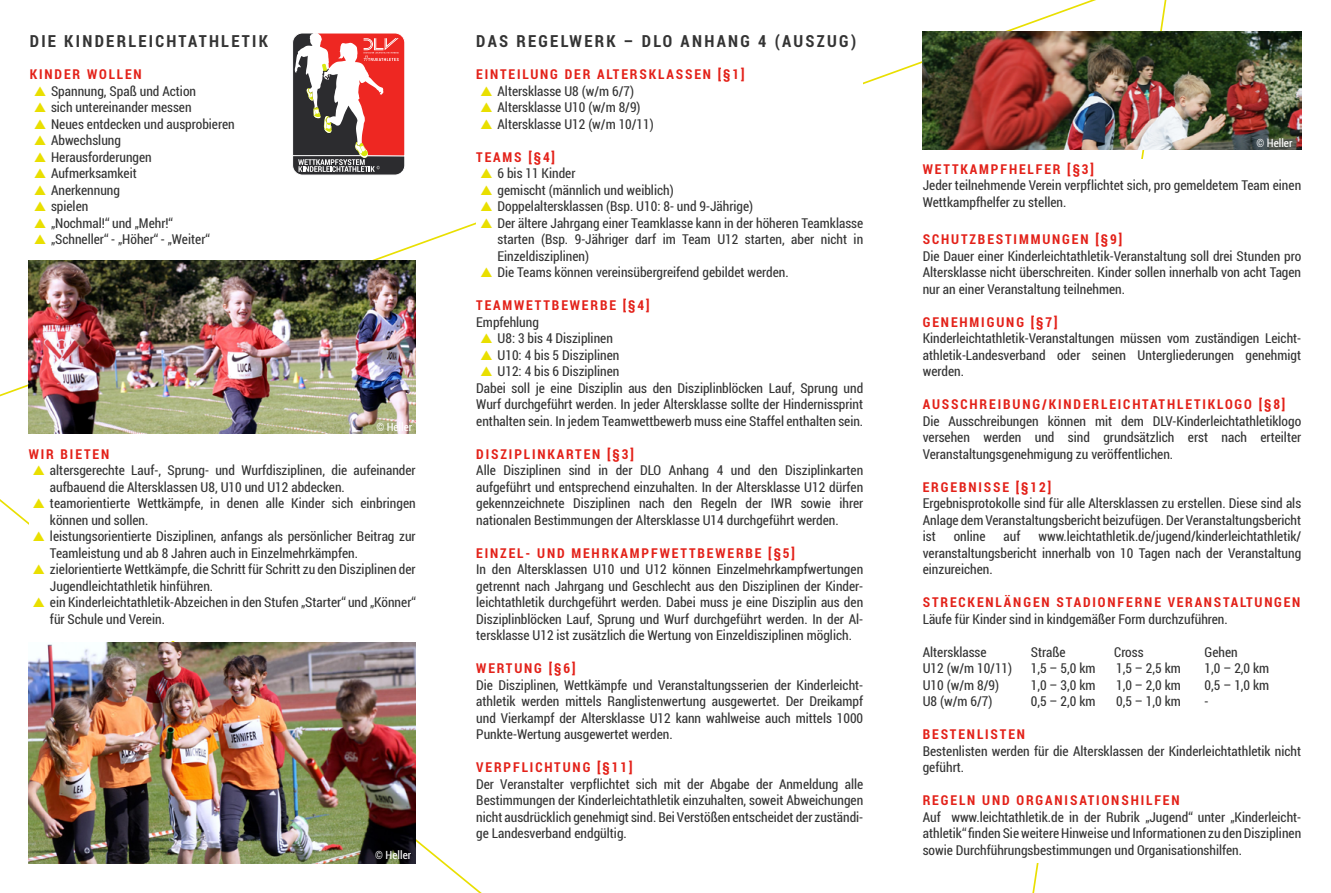
<style>
.page{position:relative;width:1331px;height:893px;background:#fff}
.page>*{position:absolute;margin:0;border:0;box-sizing:border-box;transform-origin:0 0}
.t1{font:700 16.5px "Roboto Condensed";letter-spacing:.14em;color:#343434}
.t2{font:13.5px/16.5px "Roboto Condensed";color:#343434;text-align:justify}
.t3{font:700 13.5px "Roboto Condensed";letter-spacing:.14em;color:#e32119}
.t4{font:11.25px "Roboto Condensed";color:#fff}
.s1{color:#e9df00}
</style>
<div class="page">
<svg style="left:292px;top:33px;width:113px;height:142px"></svg>
<img style="left:29px;top:260px;width:387px;height:174px">
<img style="left:923px;top:32px;width:378px;height:118px">
<img style="left:29px;top:642px;width:387px;height:221px">
<p class="t1" style="left:30px;top:30px;width:240px">DIE KINDERLEICHTATHLETIK</p>
<p class="t3" style="left:30px;top:65px;width:114px">KINDER WOLLEN</p>
<p class="t2" style="left:34px;top:82px;width:164px"><span class="s1">▲</span> Spannung, Spaß und Action</p>
<p class="t2" style="left:34px;top:99px;width:159px"><span class="s1">▲</span> sich untereinander messen</p>
<p class="t2" style="left:34px;top:115px;width:202px"><span class="s1">▲</span> Neues entdecken und ausprobieren</p>
<p class="t2" style="left:34px;top:132px;width:88px"><span class="s1">▲</span> Abwechslung</p>
<p class="t2" style="left:34px;top:148px;width:119px"><span class="s1">▲</span> Herausforderungen</p>
<p class="t2" style="left:34px;top:165px;width:104px"><span class="s1">▲</span> Aufmerksamkeit</p>
<p class="t2" style="left:34px;top:181px;width:88px"><span class="s1">▲</span> Anerkennung</p>
<p class="t2" style="left:34px;top:198px;width:56px"><span class="s1">▲</span> spielen</p>
<p class="t2" style="left:34px;top:214px;width:140px"><span class="s1">▲</span> „Nochmal!“ und „Mehr!“</p>
<p class="t2" style="left:34px;top:231px;width:177px"><span class="s1">▲</span> „Schneller“ - „Höher“ - „Weiter“</p>
<p class="t4" style="left:376px;top:419px;width:37px">© Heller</p>
<p class="t3" style="left:29px;top:444px;width:82px">WIR BIETEN</p>
<p class="t2" style="left:50px;top:462px;width:367px;text-indent:-17px"><span class="s1">▲</span> altersgerechte Lauf-, Sprung- und Wurfdisziplinen, die aufeinander aufbauend die Altersklassen U8, U10 und U12 abdecken.</p>
<p class="t2" style="left:50px;top:495px;width:367px;text-indent:-17px"><span class="s1">▲</span> teamorientierte Wettkämpfe, in denen alle Kinder sich einbringen können und sollen.</p>
<p class="t2" style="left:50px;top:528px;width:367px;text-indent:-17px"><span class="s1">▲</span> leistungsorientierte Disziplinen, anfangs als persönlicher Beitrag zur<br>Teamleistung und ab 8 Jahren auch in Einzelmehrkämpfen.</p>
<p class="t2" style="left:50px;top:561px;width:367px;text-indent:-17px"><span class="s1">▲</span> zielorientierte Wettkämpfe, die Schritt für Schritt zu den Disziplinen der<br>Jugendleichtathletik hinführen.</p>
<p class="t2" style="left:50px;top:594px;width:367px;text-indent:-17px"><span class="s1">▲</span> ein Kinderleichtathletik-Abzeichen in den Stufen „Starter“ und „Könner“ für Schule und Verein.</p>
<p class="t4" style="left:375px;top:847px;width:37px">© Heller</p>
<p class="t1" style="left:476px;top:30px;width:381px">DAS REGELWERK – DLO ANHANG 4 (AUSZUG)</p>
<p class="t3" style="left:476px;top:65px;width:270px">EINTEILUNG DER ALTERSKLASSEN [§1]</p>
<p class="t2" style="left:480px;top:82px;width:155px"><span class="s1">▲</span> Altersklasse U8 (w/m 6/7)</p>
<p class="t2" style="left:480px;top:99px;width:162px"><span class="s1">▲</span> Altersklasse U10 (w/m 8/9)</p>
<p class="t2" style="left:480px;top:115px;width:175px"><span class="s1">▲</span> Altersklasse U12 (w/m 10/11)</p>
<p class="t3" style="left:476px;top:147px;width:80px">TEAMS [§4]</p>
<p class="t2" style="left:480px;top:165px;width:96px"><span class="s1">▲</span> 6 bis 11 Kinder</p>
<p class="t2" style="left:480px;top:181px;width:195px"><span class="s1">▲</span> gemischt (männlich und weiblich)</p>
<p class="t2" style="left:480px;top:198px;width:274px"><span class="s1">▲</span> Doppelaltersklassen (Bsp. U10: 8- und 9-Jährige)</p>
<p class="t2" style="left:497px;top:214px;width:367px;text-indent:-17px"><span class="s1">▲</span> Der ältere Jahrgang einer Teamklasse kann in der höheren Teamklasse starten (Bsp. 9-Jähriger darf im Team U12 starten, aber nicht in Einzeldisziplinen)</p>
<p class="t2" style="left:480px;top:264px;width:310px"><span class="s1">▲</span> Die Teams können vereinsübergreifend gebildet werden.</p>
<p class="t3" style="left:476px;top:296px;width:175px">TEAMWETTBEWERBE [§4]</p>
<p class="t2" style="left:476px;top:313px;width:64px">Empfehlung</p>
<p class="t2" style="left:480px;top:330px;width:134px"><span class="s1">▲</span> U8: 3 bis 4 Disziplinen</p>
<p class="t2" style="left:480px;top:346px;width:141px"><span class="s1">▲</span> U10: 4 bis 5 Disziplinen</p>
<p class="t2" style="left:476px;top:363px;width:388px;text-align:left;text-indent:4px"><span class="s1">▲</span> U12: 4 bis 6 Disziplinen<br>Dabei soll je eine Disziplin aus den Disziplinblöcken Lauf, Sprung und Wurf durchgeführt werden. In jeder Altersklasse sollte der Hindernissprint enthalten sein. In jedem Teamwettbewerb muss eine Staffel enthalten sein.</p>
<p class="t3" style="left:476px;top:444px;width:159px">DISZIPLINKARTEN [§3]</p>
<p class="t2" style="left:476px;top:462px;width:388px">Alle Disziplinen sind in der DLO Anhang 4 und den Disziplinkarten aufgeführt und entsprechend einzuhalten. In der Altersklasse U12 dürfen gekennzeichnete Disziplinen nach den Regeln der IWR sowie ihrer nationalen Bestimmungen der Altersklasse U14 durchgeführt werden.</p>
<p class="t3" style="left:476px;top:543px;width:320px">EINZEL- UND MEHRKAMPFWETTBEWERBE [§5]</p>
<p class="t2" style="left:476px;top:561px;width:388px">In den Altersklassen U10 und U12 können Einzelmehrkampfwertungen getrennt nach Jahrgang und Geschlecht aus den Disziplinen der Kinder&shy;leichtathletik durchgeführt werden. Dabei muss je eine Disziplin aus den Disziplinblöcken Lauf, Sprung und Wurf durchgeführt werden. In der Al&shy;tersklasse U12 ist zusätzlich die Wertung von Einzeldisziplinen möglich.</p>
<p class="t3" style="left:476px;top:659px;width:101px">WERTUNG [§6]</p>
<p class="t2" style="left:476px;top:676px;width:388px">Die Disziplinen, Wettkämpfe und Veranstaltungsserien der Kinderleicht&shy;athletik werden mittels Ranglistenwertung ausgewertet. Der Dreikampf und Vierkampf der Altersklasse U12 kann wahlweise auch mittels 1000<br>Punkte-Wertung ausgewertet werden.</p>
<p class="t3" style="left:476px;top:758px;width:158px">VERPFLICHTUNG [§11]</p>
<p class="t2" style="left:476px;top:775px;width:388px">Der Veranstalter verpflichtet sich mit der Abgabe der Anmeldung alle Bestimmungen der Kinderleichtathletik einzuhalten, soweit Abweichungen nicht ausdrücklich genehmigt sind. Bei Verstößen entscheidet der zuständi&shy;ge Landesverband endgültig.</p>
<p class="t4" style="left:1256px;top:135px;width:37px">© Heller</p>
<p class="t3" style="left:923px;top:159px;width:173px">WETTKAMPFHELFER [§3]</p>
<p class="t2" style="left:923px;top:177px;width:380px">Jeder teilnehmende Verein verpflichtet sich, pro gemeldetem Team einen<br>Wettkampfhelfer zu stellen.</p>
<p class="t3" style="left:923px;top:230px;width:201px">SCHUTZBESTIMMUNGEN [§9]</p>
<p class="t2" style="left:923px;top:247px;width:380px">Die Dauer einer Kinderleichtathletik-Veranstaltung soll drei Stunden pro Altersklasse nicht überschreiten. Kinder sollen innerhalb von acht Tagen nur an einer Veranstaltung teilnehmen.</p>
<p class="t3" style="left:923px;top:312px;width:136px">GENEHMIGUNG [§7]</p>
<p class="t2" style="left:923px;top:330px;width:380px">Kinderleichtathletik-Veranstaltungen müssen vom zuständigen Leicht&shy;athletik-Landesverband oder seinen Untergliederungen genehmigt werden.</p>
<p class="t3" style="left:923px;top:395px;width:364px">AUSSCHREIBUNG/KINDERLEICHTATHLETIKLOGO [§8]</p>
<p class="t2" style="left:923px;top:412px;width:380px">Die Ausschreibungen können mit dem DLV-Kinderleichtathletiklogo versehen werden und sind grundsätzlich erst nach erteilter Veranstaltungsgenehmigung zu veröffentlichen.</p>
<p class="t3" style="left:923px;top:477px;width:130px">ERGEBNISSE [§12]</p>
<p class="t2" style="left:923px;top:495px;width:380px">Ergebnisprotokolle sind für alle Altersklassen zu erstellen. Diese sind als Anlage dem Veranstaltungsbericht beizufügen. Der Veranstaltungsbericht ist</p>
<p class="t2" style="left:954px;top:528px;width:33px">online</p>
<p class="t2" style="left:1003px;top:528px;width:18px">auf</p>
<p class="t2" style="left:923px;top:528px;width:380px;text-indent:116px">www.leichtathletik.de/jugend/kinderleichtathletik/ veranstaltungsbericht innerhalb von 10 Tagen nach der Veranstaltung einzureichen.</p>
<p class="t3" style="left:923px;top:593px;width:379px">STRECKENLÄNGEN STADIONFERNE VERANSTALTUNGEN</p>
<p class="t2" style="left:923px;top:610px;width:307px">Läufe für Kinder sind in kindgemäßer Form durchzuführen.</p>
<p class="t2" style="left:923px;top:643px;width:65px">Altersklasse</p>
<p class="t2" style="left:1031px;top:643px;width:36px">Straße</p>
<p class="t2" style="left:1114px;top:643px;width:31px">Cross</p>
<p class="t2" style="left:1204px;top:643px;width:35px">Gehen</p>
<p class="t2" style="left:923px;top:660px;width:91px">U12 (w/m 10/11)</p>
<p class="t2" style="left:1031px;top:660px;width:66px">1,5 – 5,0 km</p>
<p class="t2" style="left:1116px;top:660px;width:66px">1,5 – 2,5 km</p>
<p class="t2" style="left:1204px;top:660px;width:66px">1,0 – 2,0 km</p>
<p class="t2" style="left:923px;top:676px;width:78px">U10 (w/m 8/9)</p>
<p class="t2" style="left:1031px;top:676px;width:66px">1,0 – 3,0 km</p>
<p class="t2" style="left:1116px;top:676px;width:66px">1,0 – 2,0 km</p>
<p class="t2" style="left:1204px;top:676px;width:66px">0,5 – 1,0 km</p>
<p class="t2" style="left:923px;top:693px;width:71px">U8 (w/m 6/7)</p>
<p class="t2" style="left:1031px;top:693px;width:66px">0,5 – 2,0 km</p>
<p class="t2" style="left:1116px;top:693px;width:66px">0,5 – 1,0 km</p>
<p class="t2" style="left:1204px;top:693px;width:5px">-</p>
<p class="t3" style="left:923px;top:725px;width:104px">BESTENLISTEN</p>
<p class="t2" style="left:923px;top:742px;width:380px">Bestenlisten werden für die Altersklassen der Kinderleichtathletik nicht geführt.</p>
<p class="t3" style="left:923px;top:791px;width:258px">REGELN UND ORGANISATIONSHILFEN</p>
<p class="t2" style="left:923px;top:808px;width:380px">Auf www.leichtathletik.de in der Rubrik „Jugend“ unter „Kinderleicht&shy;athletik“ finden Sie weitere Hinweise und Informationen zu den Disziplinen sowie Durchführungsbestimmungen und Organisationshilfen.</p>
</div>
